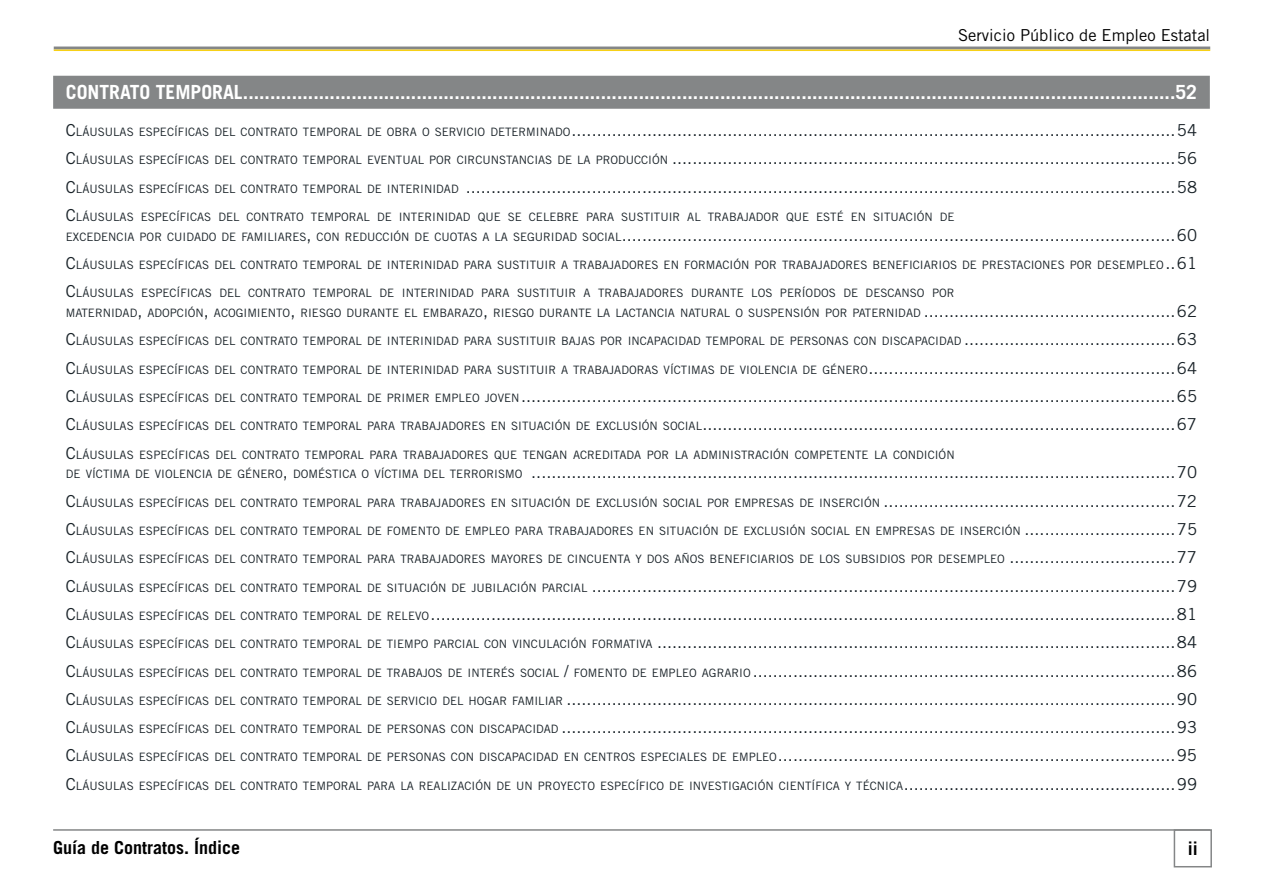
<style>
.page{position:relative;width:1263px;height:893px;background:#fff}
.page>*{position:absolute;margin:0;border:0;box-sizing:border-box;transform-origin:0 0}
.t1{font:700 19.5px "Trade Gothic LT Std";color:#fff}
.t2{font:700 18px "Trade Gothic LT Std";color:#000}
.t3{font:16.5px/28.3px "Trade Gothic LT Std";color:#192228;text-align:justify}
.t4{font:16.5px "Trade Gothic LT Std";color:#000}
.t5{font:11.55px/19.8px "Trade Gothic LT Std";color:#192228}
.s1{font-size:11.55px}
.s2{font-size:16.5px}
</style>
<div class="page">
<div style="left:1174px;top:829px;width:38px;height:38px;border:2px solid #848687"></div>
<hr style="left:53px;top:829px;width:1157px;height:2px;background:#848687">
<hr style="left:54px;top:47px;width:1156px;height:3px;background:#848687">
<hr style="left:54px;top:50px;width:1156px;height:1px;background:#f7d016">
<div style="left:53px;top:76px;width:1157px;height:33px;background:#848687"></div>
<p class="t4" style="left:958px;top:25px;width:254px">Servicio Público de Empleo Estatal</p>
<p class="t1" style="left:66px;top:80px;width:1133px">CONTRATO TEMPORAL............................................................................................................................................................................52</p>
<p class="t3" style="left:66px;top:116px;width:1133px">C<span class="s1">LÁUSULAS ESPECÍFICAS DEL CONTRATO TEMPORAL DE OBRA O SERVICIO DETERMINADO</span>........................................................................................................................54<br>C<span class="s1">LÁUSULAS ESPECÍFICAS DEL CONTRATO TEMPORAL EVENTUAL POR CIRCUNSTANCIAS DE LA PRODUCCIÓN</span> ....................................................................................................56<br>C<span class="s1">LÁUSULAS ESPECÍFICAS DEL CONTRATO TEMPORAL DE INTERINIDAD</span> .............................................................................................................................................58</p>
<p class="t5" style="left:66px;top:207px;width:890px"><span class="s2">C</span>LÁUSULAS ESPECÍFICAS DEL CONTRATO TEMPORAL DE INTERINIDAD QUE SE CELEBRE PARA SUSTITUIR AL TRABAJADOR QUE ESTÉ EN SITUACIÓN DE</p>
<p class="t3" style="left:66px;top:220px;width:1133px"><span class="s1">EXCEDENCIA POR CUIDADO DE FAMILIARES</span>, <span class="s1">CON REDUCCIÓN DE CUOTAS A LA SEGURIDAD SOCIAL</span>..............................................................................................................60</p>
<p class="t5" style="left:66px;top:255px;width:1133px"><span class="s2">C</span>LÁUSULAS ESPECÍFICAS DEL CONTRATO TEMPORAL DE INTERINIDAD PARA SUSTITUIR A TRABAJADORES EN FORMACIÓN POR TRABAJADORES BENEFICIARIOS DE PRESTACIONES POR DESEMPLEO<span class="s2">..61</span></p>
<p class="t5" style="left:66px;top:283px;width:1133px"><span class="s2">C</span>LÁUSULAS ESPECÍFICAS DEL CONTRATO TEMPORAL DE INTERINIDAD PARA SUSTITUIR A TRABAJADORES DURANTE LOS PERÍODOS DE DESCANSO POR<br>MATERNIDAD<span class="s2">,</span> ADOPCIÓN<span class="s2">,</span> ACOGIMIENTO<span class="s2">,</span> RIESGO DURANTE EL EMBARAZO<span class="s2">,</span> RIESGO DURANTE LA LACTANCIA NATURAL O SUSPENSIÓN POR PATERNIDAD <span class="s2">..................................................62</span></p>
<p class="t5" style="left:66px;top:331px;width:1133px"><span class="s2">C</span>LÁUSULAS ESPECÍFICAS DEL CONTRATO TEMPORAL DE INTERINIDAD PARA SUSTITUIR BAJAS POR INCAPACIDAD TEMPORAL DE PERSONAS CON DISCAPACIDAD <span class="s2">..........................................63</span></p>
<p class="t5" style="left:66px;top:360px;width:1133px"><span class="s2">C</span>LÁUSULAS ESPECÍFICAS DEL CONTRATO TEMPORAL DE INTERINIDAD PARA SUSTITUIR A TRABAJADORAS VÍCTIMAS DE VIOLENCIA DE GÉNERO<span class="s2">.............................................................64</span></p>
<p class="t3" style="left:66px;top:382px;width:1133px">C<span class="s1">LÁUSULAS ESPECÍFICAS DEL CONTRATO TEMPORAL DE PRIMER EMPLEO JOVEN</span> ..................................................................................................................................65<br>C<span class="s1">LÁUSULAS ESPECÍFICAS DEL CONTRATO TEMPORAL PARA TRABAJADORES EN SITUACIÓN DE EXCLUSIÓN SOCIAL</span>..............................................................................................67</p>
<p class="t5" style="left:66px;top:444px;width:890px"><span class="s2">C</span>LÁUSULAS ESPECÍFICAS DEL CONTRATO TEMPORAL PARA TRABAJADORES QUE TENGAN ACREDITADA POR LA ADMINISTRACIÓN COMPETENTE LA CONDICIÓN</p>
<p class="t3" style="left:66px;top:458px;width:1133px"><span class="s1">DE VÍCTIMA DE VIOLENCIA DE GÉNERO</span>, <span class="s1">DOMÉSTICA O VÍCTIMA DEL TERRORISMO</span> ................................................................................................................................70</p>
<p class="t5" style="left:66px;top:493px;width:1133px"><span class="s2">C</span>LÁUSULAS ESPECÍFICAS DEL CONTRATO TEMPORAL PARA TRABAJADORES EN SITUACIÓN DE EXCLUSIÓN SOCIAL POR EMPRESAS DE INSERCIÓN <span class="s2">..........................................................72</span></p>
<p class="t5" style="left:66px;top:521px;width:1133px"><span class="s2">C</span>LÁUSULAS ESPECÍFICAS DEL CONTRATO TEMPORAL DE FOMENTO DE EMPLEO PARA TRABAJADORES EN SITUACIÓN DE EXCLUSIÓN SOCIAL EN EMPRESAS DE INSERCIÓN <span class="s2">..............................75</span></p>
<p class="t5" style="left:66px;top:549px;width:1133px"><span class="s2">C</span>LÁUSULAS ESPECÍFICAS DEL CONTRATO TEMPORAL PARA TRABAJADORES MAYORES DE CINCUENTA Y DOS AÑOS BENEFICIARIOS DE LOS SUBSIDIOS POR DESEMPLEO <span class="s2">.................................77</span></p>
<p class="t3" style="left:66px;top:571px;width:1133px">C<span class="s1">LÁUSULAS ESPECÍFICAS DEL CONTRATO TEMPORAL DE SITUACIÓN DE JUBILACIÓN PARCIAL</span> ....................................................................................................................79<br>C<span class="s1">LÁUSULAS ESPECÍFICAS DEL CONTRATO TEMPORAL DE RELEVO</span>....................................................................................................................................................81<br>C<span class="s1">LÁUSULAS ESPECÍFICAS DEL CONTRATO TEMPORAL DE TIEMPO PARCIAL CON VINCULACIÓN FORMATIVA</span> .......................................................................................................84<br>C<span class="s1">LÁUSULAS ESPECÍFICAS DEL CONTRATO TEMPORAL DE TRABAJOS DE INTERÉS SOCIAL</span> / <span class="s1">FOMENTO DE EMPLEO AGRARIO</span> ....................................................................................86<br>C<span class="s1">LÁUSULAS ESPECÍFICAS DEL CONTRATO TEMPORAL DE SERVICIO DEL HOGAR FAMILIAR</span> .........................................................................................................................90<br>C<span class="s1">LÁUSULAS ESPECÍFICAS DEL CONTRATO TEMPORAL DE PERSONAS CON DISCAPACIDAD</span> ..........................................................................................................................93</p>
<p class="t5" style="left:66px;top:747px;width:1133px"><span class="s2">C</span>LÁUSULAS ESPECÍFICAS DEL CONTRATO TEMPORAL DE PERSONAS CON DISCAPACIDAD EN CENTROS ESPECIALES DE EMPLEO<span class="s2">...............................................................................95</span></p>
<p class="t5" style="left:66px;top:776px;width:1133px"><span class="s2">C</span>LÁUSULAS ESPECÍFICAS DEL CONTRATO TEMPORAL PARA LA REALIZACIÓN DE UN PROYECTO ESPECÍFICO DE INVESTIGACIÓN CIENTÍFICA Y TÉCNICA<span class="s2">......................................................99</span></p>
<p class="t2" style="left:53px;top:837px;width:189px">Guía de Contratos. Índice</p>
<p class="t2" style="left:1188px;top:837px;width:12px">ii</p>
</div>
